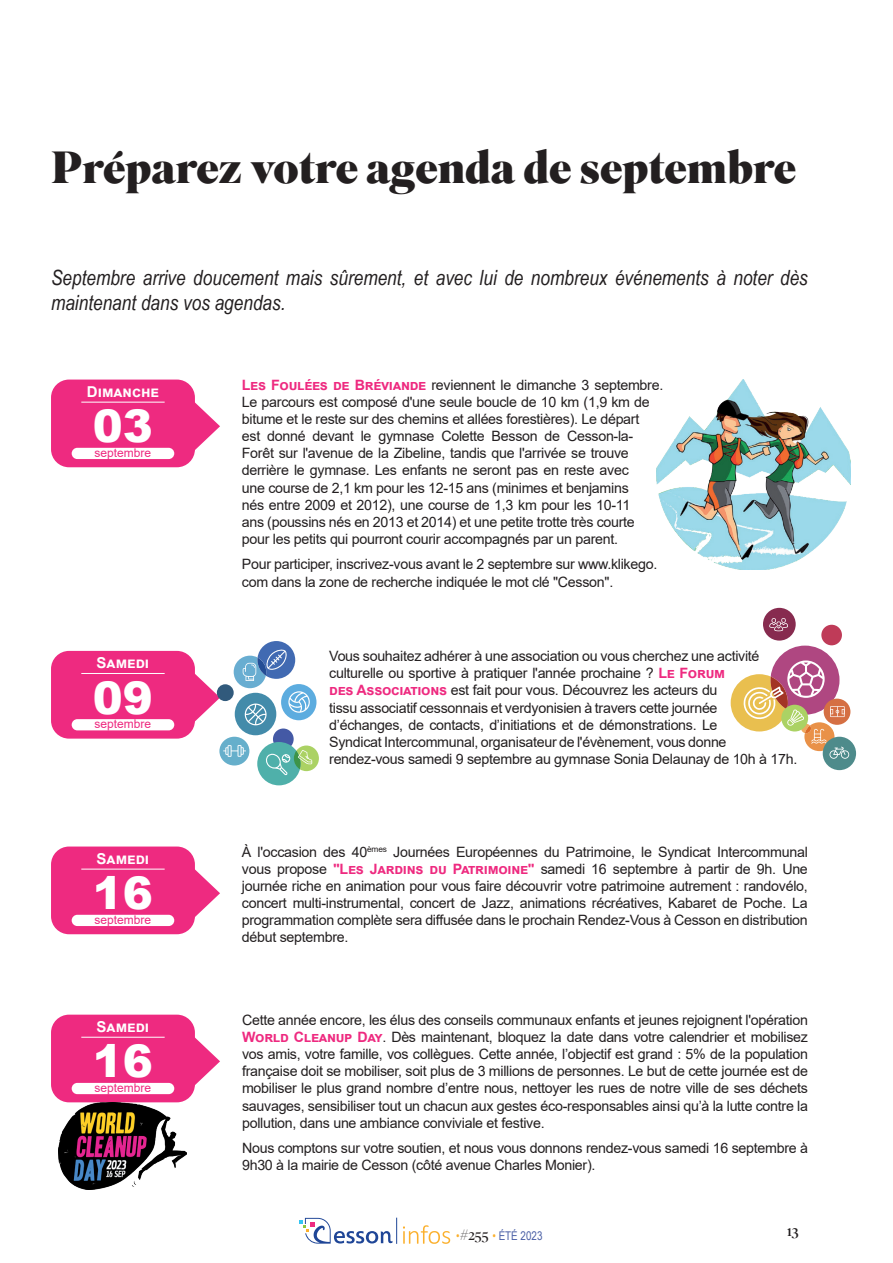
<style>
.page{position:relative;width:893px;height:1263px;background:#fff}
.page>*{position:absolute;margin:0;border:0;box-sizing:border-box;transform-origin:0 0}
.t1{font:900 45px "Superior Title";letter-spacing:-.01em;color:#231f20}
.t2{font:900 45px "Arial";color:#fff}
.t3{font:italic 21px/25.2px "Arial Narrow";color:#231f20}
.t4{font:700 15px "Arial";color:#fff}
.t5{font:15px "Superior Title";color:#231f20}
.t6{font:14.25px/17.1px "Arial";letter-spacing:-.02em;color:#231f20}
.t7{font:12px "Arial";color:#ee2a80}
.t8{font:12px "Arial Narrow";color:#4b60a6}
.s1{font-weight:700;color:#ee2a80}
.s2{color:#fbb02d}
.s3{font-family:"Superior Title";font-weight:300;font-size:15px;color:#231f20}
</style>
<div class="page">
<svg style="left:299px;top:1218px;width:98px;height:26px"></svg>
<svg style="left:403px;top:1225px;width:47px;height:19px"></svg>
<div style="left:51px;top:846px;width:144px;height:88px;background:#ee2a80;border-radius:18px"></div>
<svg style="left:194px;top:868px;width:26px;height:50px"></svg>
<hr style="left:81px;top:869px;width:84px;height:1px;background:#fff">
<div style="left:72px;top:915px;width:102px;height:11px;background:#fff;border-radius:6px"></div>
<div style="left:51px;top:380px;width:144px;height:87px;background:#ee2a80;border-radius:18px"></div>
<svg style="left:194px;top:401px;width:26px;height:49px"></svg>
<hr style="left:81px;top:402px;width:84px;height:1px;background:#fff">
<div style="left:72px;top:448px;width:102px;height:11px;background:#fff;border-radius:6px"></div>
<img style="left:657px;top:380px;width:193px;height:189px">
<div style="left:51px;top:1015px;width:144px;height:87px;background:#ee2a80;border-radius:18px"></div>
<svg style="left:194px;top:1036px;width:26px;height:49px"></svg>
<hr style="left:81px;top:1037px;width:84px;height:1px;background:#fff">
<div style="left:72px;top:1083px;width:102px;height:11px;background:#fff;border-radius:6px"></div>
<img style="left:59px;top:1103px;width:127px;height:86px">
<div style="left:51px;top:651px;width:144px;height:88px;background:#ee2a80;border-radius:18px"></div>
<svg style="left:195px;top:674px;width:24px;height:48px"></svg>
<hr style="left:81px;top:673px;width:84px;height:1px;background:#fff">
<div style="left:72px;top:719px;width:102px;height:11px;background:#fff;border-radius:6px"></div>
<div style="left:235px;top:693px;width:41px;height:42px;background:#438baa;border-radius:50%"></div>
<div style="left:281px;top:684px;width:35px;height:36px;background:#5cacdf;border-radius:50%"></div>
<div style="left:273px;top:728px;width:21px;height:22px;background:#4459a5;border-radius:50%"></div>
<div style="left:217px;top:684px;width:17px;height:17px;background:#315a7c;border-radius:50%"></div>
<svg style="left:234px;top:641px;width:76px;height:84px"></svg>
<div style="left:763px;top:608px;width:33px;height:33px;background:#872b4f;border-radius:50%"></div>
<div style="left:821px;top:625px;width:21px;height:20px;background:#bf3b58;border-radius:50%"></div>
<svg style="left:769px;top:618px;width:19px;height:13px"></svg>
<div style="left:219px;top:737px;width:30px;height:28px;background:#66afcb;border-radius:50%"></div>
<svg style="left:223px;top:745px;width:23px;height:12px"></svg>
<div style="left:257px;top:742px;width:44px;height:43px;background:#4fb0aa;border-radius:50%"></div>
<svg style="left:265px;top:745px;width:54px;height:30px"></svg>
<div style="left:824px;top:699px;width:26px;height:26px;background:#d56f43;border-radius:50%"></div>
<div style="left:823px;top:737px;width:33px;height:33px;background:#4e8b8b;border-radius:50%"></div>
<svg style="left:731px;top:646px;width:118px;height:113px"></svg>
<h1 class="t1" style="left:51px;top:138px;width:747px">Préparez votre agenda de septembre</h1>
<h2 class="t3" style="left:51px;top:264px;width:758px">Septembre arrive doucement mais sûrement, et avec lui de nombreux événements à noter dès maintenant dans vos agendas.</h2>
<p class="t4" style="left:87px;top:381px;width:74px">Dimanche</p>
<h1 class="t2" style="left:93px;top:394px;width:62px">03</h1>
<p class="t7" style="left:95px;top:444px;width:58px">septembre</p>
<p class="t4" style="left:97px;top:652px;width:54px">Samedi</p>
<h1 class="t2" style="left:93px;top:665px;width:62px">09</h1>
<p class="t7" style="left:95px;top:715px;width:58px">septembre</p>
<p class="t4" style="left:97px;top:848px;width:54px">Samedi</p>
<h1 class="t2" style="left:93px;top:861px;width:62px">16</h1>
<p class="t7" style="left:95px;top:911px;width:58px">septembre</p>
<p class="t4" style="left:97px;top:1016px;width:54px">Samedi</p>
<h1 class="t2" style="left:93px;top:1029px;width:62px">16</h1>
<p class="t7" style="left:95px;top:1079px;width:58px">septembre</p>
<p class="t6" style="left:242px;top:376px;width:423px"><span class="s1">Les Foulées de Bréviande</span> reviennent le dimanche 3 septembre.<br>Le parcours est composé d'une seule boucle de 10 km (1,9 km de bitume et le reste sur des chemins et allées forestières). Le départ<br>est donné devant le gymnase Colette Besson de Cesson-la-Forêt sur l'avenue de la Zibeline, tandis que l'arrivée se trouve derrière le gymnase. Les enfants ne seront pas en reste avec<br>une course de 2,1 km pour les 12-15 ans (minimes et benjamins<br>nés entre 2009 et 2012), une course de 1,3 km pour les 10-11<br>ans (poussins nés en 2013 et 2014) et une petite trotte très courte pour les petits qui pourront courir accompagnés par un parent.</p>
<p class="t6" style="left:242px;top:556px;width:417px">Pour participer, inscrivez-vous avant le 2 septembre sur www.klikego. com dans la zone de recherche indiquée le mot clé "Cesson".</p>
<p class="t6" style="left:329px;top:648px;width:470px">Vous souhaitez adhérer à une association ou vous cherchez une activité culturelle ou sportive à pratiquer l'année prochaine ? <span class="s1">Le Forum<br>des Associations</span> est fait pour vous. Découvrez les acteurs du<br>tissu associatif cessonnais et verdyonisien à travers cette journée<br>d’échanges, de contacts, d’initiations et de démonstrations. Le<br>Syndicat Intercommunal, organisateur de l'évènement, vous donne rendez-vous samedi 9 septembre au gymnase Sonia Delaunay de 10h à 17h.</p>
<p class="t6" style="left:242px;top:843px;width:567px;text-align:justify">À l'occasion des 40<sup>èmes</sup> Journées Européennes du Patrimoine, le Syndicat Intercommunal vous propose <span class="s1">"Les Jardins du Patrimoine"</span> samedi 16 septembre à partir de 9h. Une journée riche en animation pour vous faire découvrir votre patrimoine autrement : randovélo, concert multi-instrumental, concert de Jazz, animations récréatives, Kabaret de Poche. La programmation complète sera diffusée dans le prochain Rendez-Vous à Cesson en distribution début septembre.</p>
<p class="t6" style="left:242px;top:1011px;width:567px;text-align:justify">Cette année encore, les élus des conseils communaux enfants et jeunes rejoignent l'opération <span class="s1">World Cleanup Day</span>. Dès maintenant, bloquez la date dans votre calendrier et mobilisez vos amis, votre famille, vos collègues. Cette année, l’objectif est grand : 5% de la population française doit se mobiliser, soit plus de 3 millions de personnes. Le but de cette journée est de mobiliser le plus grand nombre d’entre nous, nettoyer les rues de notre ville de ses déchets sauvages, sensibiliser tout un chacun aux gestes éco-responsables ainsi qu’à la lutte contre la pollution, dans une ambiance conviviale et festive.</p>
<p class="t6" style="left:242px;top:1139px;width:567px">Nous comptons sur votre soutien, et nous vous donnons rendez-vous samedi 16 septembre à<br>9h30 à la mairie de Cesson (côté avenue Charles Monier).</p>
<p class="t8" style="left:456px;top:1227px;width:88px"><span class="s2">•</span><span class="s3">#255</span> <span class="s2">•</span> ÉTÉ 2023</p>
<p class="t5" style="left:787px;top:1222px;width:13px">13</p>
</div>
